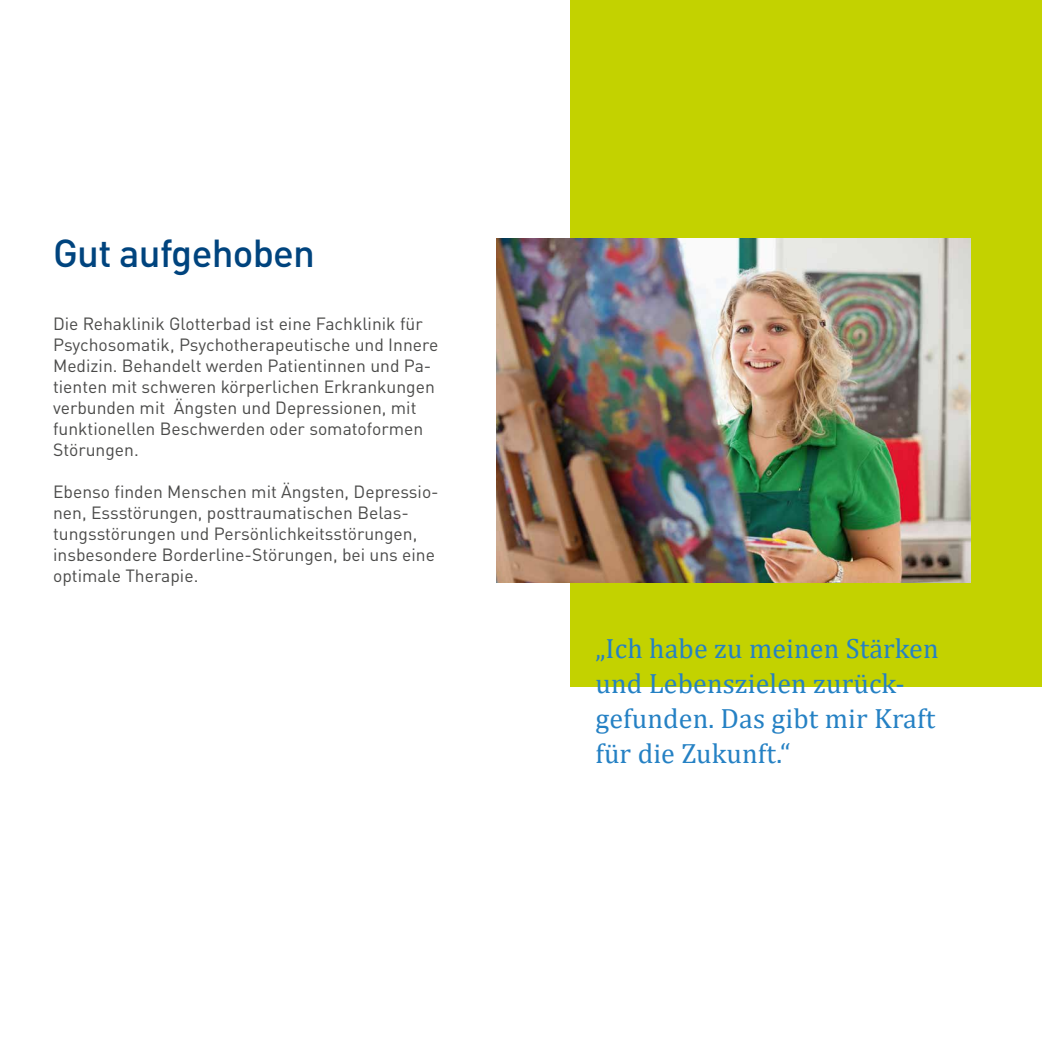
<style>
.page{position:relative;width:1042px;height:1042px;background:#fff}
.page>*{position:absolute;margin:0;border:0;box-sizing:border-box;transform-origin:0 0}
.t1{font:500 38.5px "DINOT";letter-spacing:-.02em;color:#00447e}
.t2{font:28px/35px "Cambria";letter-spacing:.005em;color:#2581c4}
.t3{font:17.5px/21px "DINOT";color:#4a4a49}
</style>
<div class="page">
<div style="left:570px;top:0;width:472px;height:687px;background:#c3d200"></div>
<img style="left:496px;top:239px;width:474px;height:343px">
<h1 class="t1" style="left:53px;top:229px;width:263px">Gut aufgehoben</h1>
<p class="t3" style="left:53px;top:313px;width:387px">Die Rehaklinik Glotterbad ist eine Fachklinik für Psychosomatik, Psychotherapeutische und Innere Medizin. Behandelt werden Patientinnen und Pa&shy;tienten mit schweren körperlichen Erkrankungen verbunden mit Ängsten und Depressionen, mit funktionellen Beschwerden oder somatoformen Störungen.</p>
<p class="t3" style="left:53px;top:481px;width:387px">Ebenso finden Menschen mit Ängsten, Depressio&shy;nen, Essstörungen, posttraumatischen Belas&shy;tungsstörungen und Persönlichkeitsstörungen, insbesondere Borderline-Störungen, bei uns eine optimale Therapie.</p>
<h2 class="t2" style="left:595px;top:631px;width:345px">„Ich habe zu meinen Stärken und Lebenszielen zurück&shy;gefunden. Das gibt mir Kraft für die Zukunft.“</h2>
</div>
